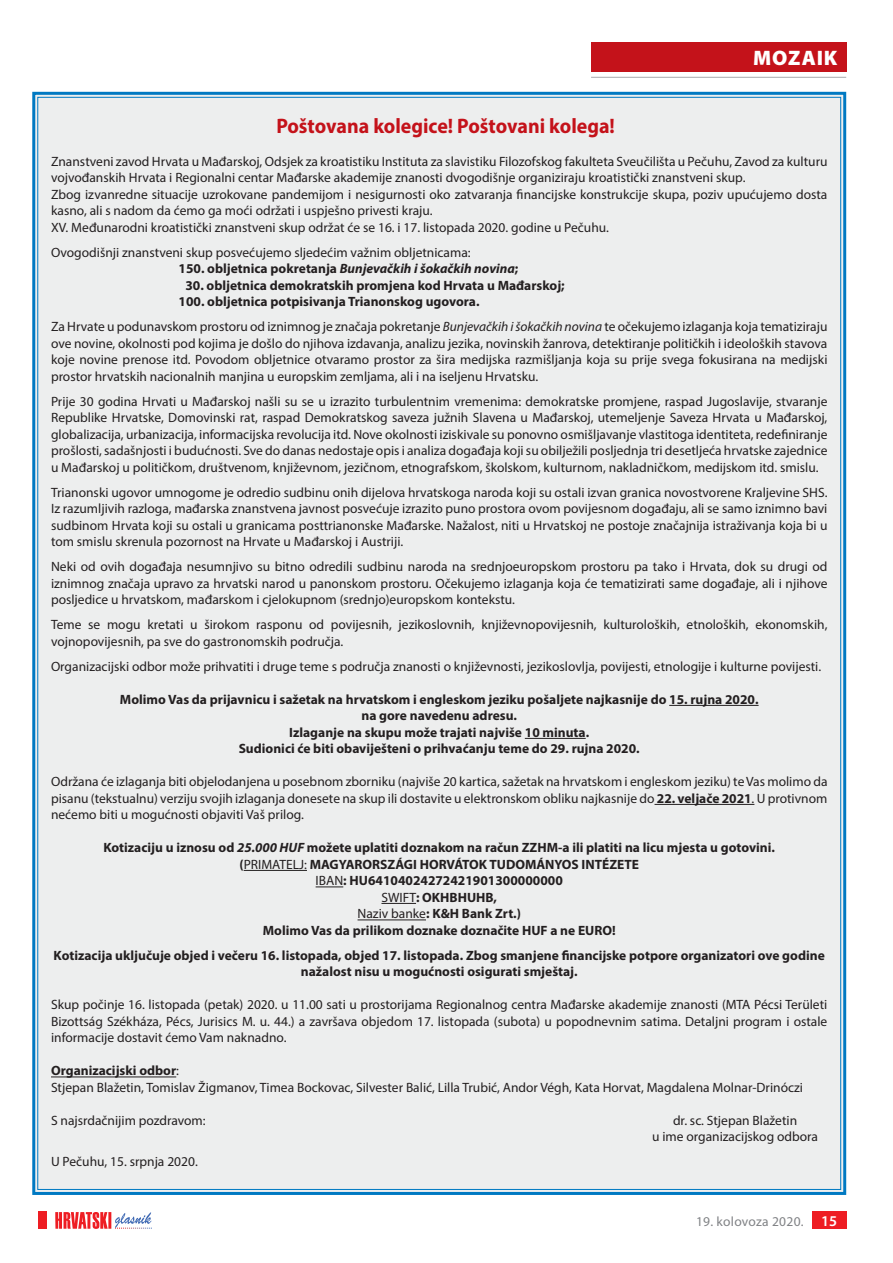
<style>
.page{position:relative;width:893px;height:1263px;background:#fff}
.page>*{position:absolute;margin:0;border:0;box-sizing:border-box;transform-origin:0 0}
.t1{font:700 21px "Myriad Pro";color:#c4121a;scale:.95 1}
.t2{font:900 21px "Myriad Pro";letter-spacing:.04em;color:#fff}
.t3{font:13.5px/16.5px "Myriad Pro";color:#231f20;text-align:justify}
.t4{font:700 13.5px/16.5px "Myriad Pro";color:#231f20;text-align:center}
.t5{font:13.5px "Myriad Pro";letter-spacing:.02em;color:#808285}
.s1{font-weight:700}
.s2{font-weight:700;font-style:italic}
.s3{font-style:italic}
.s4{font-weight:400}
.s5{font-weight:600;font-size:15px;color:#fff}
</style>
<div class="page">
<div style="left:812px;top:1212px;width:34px;height:17px;background:#ee1d23"></div>
<svg style="left:55px;top:1212px;width:97px;height:17px"></svg>
<div style="left:38px;top:1212px;width:9px;height:17px;background:#ee1d23"></div>
<div style="left:591px;top:43px;width:255px;height:29px;background:#c4121a"></div>
<hr style="left:591px;top:77px;width:255px;height:1px;background:#a8a9ad">
<div style="left:32px;top:91px;width:815px;height:1104px;background:#edeeee"></div>
<h1 class="t2" style="left:753px;top:44px;width:86px">MOZAIK</h1>
<h1 class="t1" style="left:276px;top:112px;width:358px">Poštovana kolegice! Poštovani kolega!</h1>
<p class="t3" style="left:51px;top:153px;width:778px;text-align:left">Znanstveni zavod Hrvata u Mađarskoj, Odsjek za kroatistiku Instituta za slavistiku Filozofskog fakulteta Sveučilišta u Pečuhu, Zavod za kulturu vojvođanskih Hrvata i Regionalni centar Mađarske akademije znanosti dvogodišnje organiziraju kroatistički znanstveni skup.<br>Zbog izvanredne situacije uzrokovane pandemijom i nesigurnosti oko zatvaranja financijske konstrukcije skupa, poziv upućujemo dosta kasno, ali s nadom da ćemo ga moći održati i uspješno privesti kraju.<br>XV. Međunarodni kroatistički znanstveni skup održat će se 16. i 17. listopada 2020. godine u Pečuhu.</p>
<p class="t3" style="left:179px;top:244px;width:341px;text-indent:-128px">Ovogodišnji znanstveni skup posvećujemo sljedećim važnim obljetnicama:<br><span class="s1">150. obljetnica pokretanja</span> <span class="s2">Bunjevačkih i šokačkih novina</span><span class="s1">;</span></p>
<p class="t4" style="left:179px;top:277px;width:388px;text-align:left;text-indent:7px">30. obljetnica demokratskih promjena kod Hrvata u Mađarskoj;<br>100. obljetnica potpisivanja Trianonskog ugovora.</p>
<p class="t3" style="left:51px;top:318px;width:778px">Za Hrvate u podunavskom prostoru od iznimnog je značaja pokretanje <span class="s3">Bunjevačkih i šokačkih novina</span> te očekujemo izlaganja koja tematiziraju ove novine, okolnosti pod kojima je došlo do njihova izdavanja, analizu jezika, novinskih žanrova, detektiranje političkih i ideoloških stavova koje novine prenose itd. Povodom obljetnice otvaramo prostor za šira medijska razmišljanja koja su prije svega fokusirana na medijski prostor hrvatskih nacionalnih manjina u europskim zemljama, ali i na iseljenu Hrvatsku.</p>
<p class="t3" style="left:51px;top:393px;width:778px">Prije 30 godina Hrvati u Mađarskoj našli su se u izrazito turbulentnim vremenima: demokratske promjene, raspad Jugoslavije, stvaranje Republike Hrvatske, Domovinski rat, raspad Demokratskog saveza južnih Slavena u Mađarskoj, utemeljenje Saveza Hrvata u Mađarskoj, globalizacija, urbanizacija, informacijska revolucija itd. Nove okolnosti iziskivale su ponovno osmišljavanje vlastitoga identiteta, redefiniranje prošlosti, sadašnjosti i budućnosti. Sve do danas nedostaje opis i analiza događaja koji su obilježili posljednja tri desetljeća hrvatske zajednice u Mađarskoj u političkom, društvenom, književnom, jezičnom, etnografskom, školskom, kulturnom, nakladničkom, medijskom itd. smislu.</p>
<p class="t3" style="left:51px;top:484px;width:778px">Trianonski ugovor umnogome je odredio sudbinu onih dijelova hrvatskoga naroda koji su ostali izvan granica novostvorene Kraljevine SHS.<br>Iz razumljivih razloga, mađarska znanstvena javnost posvećuje izrazito puno prostora ovom povijesnom događaju, ali se samo iznimno bavi sudbinom Hrvata koji su ostali u granicama posttrianonske Mađarske. Nažalost, niti u Hrvatskoj ne postoje značajnija istraživanja koja bi u tom smislu skrenula pozornost na Hrvate u Mađarskoj i Austriji.</p>
<p class="t3" style="left:51px;top:558px;width:778px">Neki od ovih događaja nesumnjivo su bitno odredili sudbinu naroda na srednjoeuropskom prostoru pa tako i Hrvata, dok su drugi od iznimnog značaja upravo za hrvatski narod u panonskom prostoru. Očekujemo izlaganja koja će tematizirati same događaje, ali i njihove posljedice u hrvatskom, mađarskom i cjelokupnom (srednjo)europskom kontekstu.</p>
<p class="t3" style="left:51px;top:616px;width:778px">Teme se mogu kretati u širokom rasponu od povijesnih, jezikoslovnih, književnopovijesnih, kulturoloških, etnoloških, ekonomskih, vojnopovijesnih, pa sve do gastronomskih područja.</p>
<p class="t3" style="left:51px;top:658px;width:772px">Organizacijski odbor može prihvatiti i druge teme s područja znanosti o književnosti, jezikoslovlja, povijesti, etnologije i kulturne povijesti.</p>
<p class="t4" style="left:120px;top:691px;width:640px">Molimo Vas da prijavnicu i sažetak na hrvatskom i engleskom jeziku pošaljete najkasnije do 15. rujna 2020. na gore navedenu adresu.<br>Izlaganje na skupu može trajati najviše 10 minuta.<br>Sudionici će biti obaviješteni o prihvaćanju teme do 29. rujna 2020.</p>
<p class="t3" style="left:51px;top:773px;width:778px">Održana će izlaganja biti objelodanjena u posebnom zborniku (najviše 20 kartica, sažetak na hrvatskom i engleskom jeziku) te Vas molimo da pisanu (tekstualnu) verziju svojih izlaganja donesete na skup ili dostavite u elektronskom obliku najkasnije do <span class="s1">22. veljače 2021</span>. U protivnom nećemo biti u mogućnosti objaviti Vaš prilog.</p>
<p class="t4" style="left:103px;top:839px;width:673px">Kotizaciju u iznosu od <span class="s3">25.000 HUF</span> možete uplatiti doznakom na račun ZZHM-a ili platiti na licu mjesta u gotovini. (<span class="s4">PRIMATELJ:</span> MAGYARORSZÁGI HORVÁTOK TUDOMÁNYOS INTÉZETE<br><span class="s4">IBAN</span>: HU64104024272421901300000000<br><span class="s4">SWIFT</span>: OKHBHUHB,<br><span class="s4">Naziv banke</span>: K&amp;H Bank Zrt.)<br>Molimo Vas da prilikom doznake doznačite HUF a ne EURO!</p>
<p class="t4" style="left:54px;top:947px;width:773px">Kotizacija uključuje objed i večeru 16. listopada, objed 17. listopada. Zbog smanjene financijske potpore organizatori ove godine nažalost nisu u mogućnosti osigurati smještaj.</p>
<p class="t3" style="left:51px;top:996px;width:778px">Skup počinje 16. listopada (petak) 2020. u 11.00 sati u prostorijama Regionalnog centra Mađarske akademije znanosti (MTA Pécsi Területi Bizottság Székháza, Pécs, Jurisics M. u. 44.) a završava objedom 17. listopada (subota) u popodnevnim satima. Detaljni program i ostale informacije dostavit ćemo Vam naknadno.</p>
<p class="t3" style="left:51px;top:1062px;width:754px"><span class="s1">Organizacijski odbor</span>:<br>Stjepan Blažetin, Tomislav Žigmanov, Timea Bockovac, Silvester Balić, Lilla Trubić, Andor Végh, Kata Horvat, Magdalena Molnar-Drinóczi</p>
<p class="t3" style="left:51px;top:1112px;width:156px">S najsrdačnijim pozdravom:</p>
<p class="t3" style="left:652px;top:1112px;width:168px;text-align:center">dr. sc. Stjepan Blažetin<br>u ime organizacijskog odbora</p>
<p class="t3" style="left:51px;top:1153px;width:148px">U Pečuhu, 15. srpnja 2020.</p>
<p class="t5" style="left:696px;top:1213px;width:143px">19. kolovoza 2020. <span class="s5">15</span></p>
</div>
